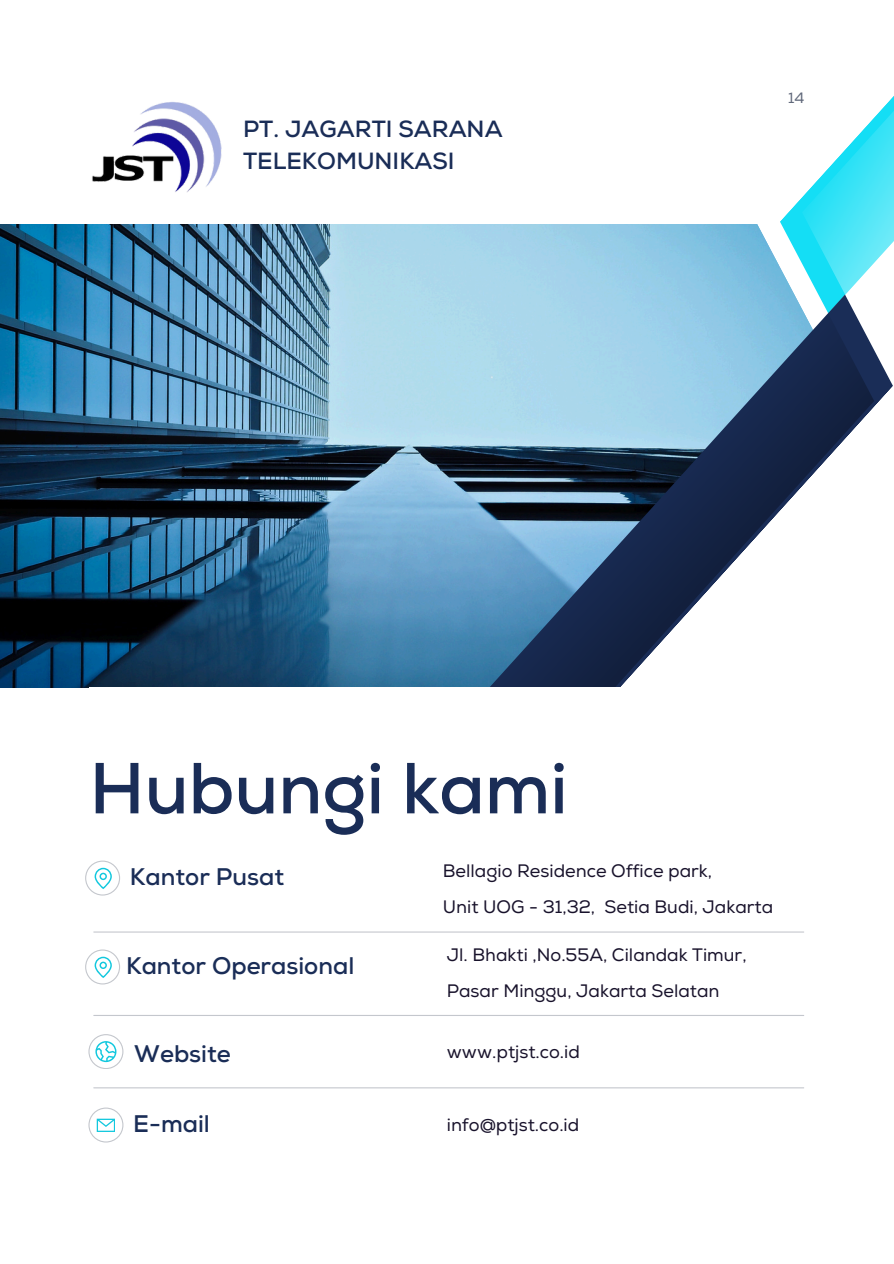
<style>
.page{position:relative;width:894px;height:1264px;background:#fff}
.page>*{position:absolute;margin:0;border:0;box-sizing:border-box;transform-origin:0 0}
.t1{font:700 72px "Nexa";color:#1a2d57}
.t2{font:700 24px "Nexa";color:#1a2d57}
.t3{font:700 23.4px/32.5px "Nexa";color:#1a2d57}
.t4{font:18px/36px "Nexa";color:#18122b}
.t5{font:15px "Nexa";color:#61697b}
</style>
<div class="page">
<img style="left:0;top:225px;width:443px;height:462px">
<svg style="left:443px;top:224px;width:361px;height:709px"></svg>
<svg style="left:735px;top:224px;width:20px;height:70px"></svg>
<svg style="left:755px;top:97px;width:138px;height:197px"></svg>
<svg style="left:440px;top:294px;width:415px;height:512px;background:#9ccfe6"></svg>
<svg style="left:440px;top:313px;width:453px;height:490px"></svg>
<div style="left:89px;top:687px;width:666px;height:141px;background:#fff"></div>
<svg style="left:88px;top:1034px;width:35px;height:34px"></svg>
<svg style="left:88px;top:1107px;width:35px;height:35px"></svg>
<svg style="left:85px;top:860px;width:35px;height:35px"></svg>
<hr style="left:94px;top:1014px;width:709px;height:2px;background:#6c7382">
<hr style="left:94px;top:1087px;width:709px;height:1px;background:#6c7382">
<hr style="left:94px;top:931px;width:709px;height:1px;background:#6c7382">
<svg style="left:85px;top:949px;width:35px;height:35px"></svg>
<img style="left:92px;top:102px;width:130px;height:90px">
<p class="t3" style="left:243px;top:113px;width:261px">PT. JAGARTI SARANA<br>TELEKOMUNIKASI</p>
<h3 class="t5" style="left:787px;top:89px;width:18px">14</h3>
<p class="t1" style="left:89px;top:745px;width:480px">Hubungi kami</p>
<p class="t2" style="left:130px;top:862px;width:156px">Kantor Pusat</p>
<h1 class="t4" style="left:443px;top:853px;width:271px">Bellagio Residence Office park,</h1>
<p class="t4" style="left:443px;top:889px;width:332px">Unit UOG - 31,32, Setia Budi, Jakarta</p>
<p class="t2" style="left:126px;top:951px;width:230px">Kantor Operasional</p>
<p class="t4" style="left:446px;top:937px;width:301px">Jl. Bhakti ,No.55A, Cilandak Timur,<br>Pasar Minggu, Jakarta Selatan</p>
<p class="t2" style="left:134px;top:1039px;width:98px">Website</p>
<p class="t4" style="left:446px;top:1033px;width:134px">www.ptjst.co.id</p>
<p class="t2" style="left:133px;top:1109px;width:78px">E-mail</p>
<p class="t4" style="left:446px;top:1107px;width:134px">info@ptjst.co.id</p>
</div>
